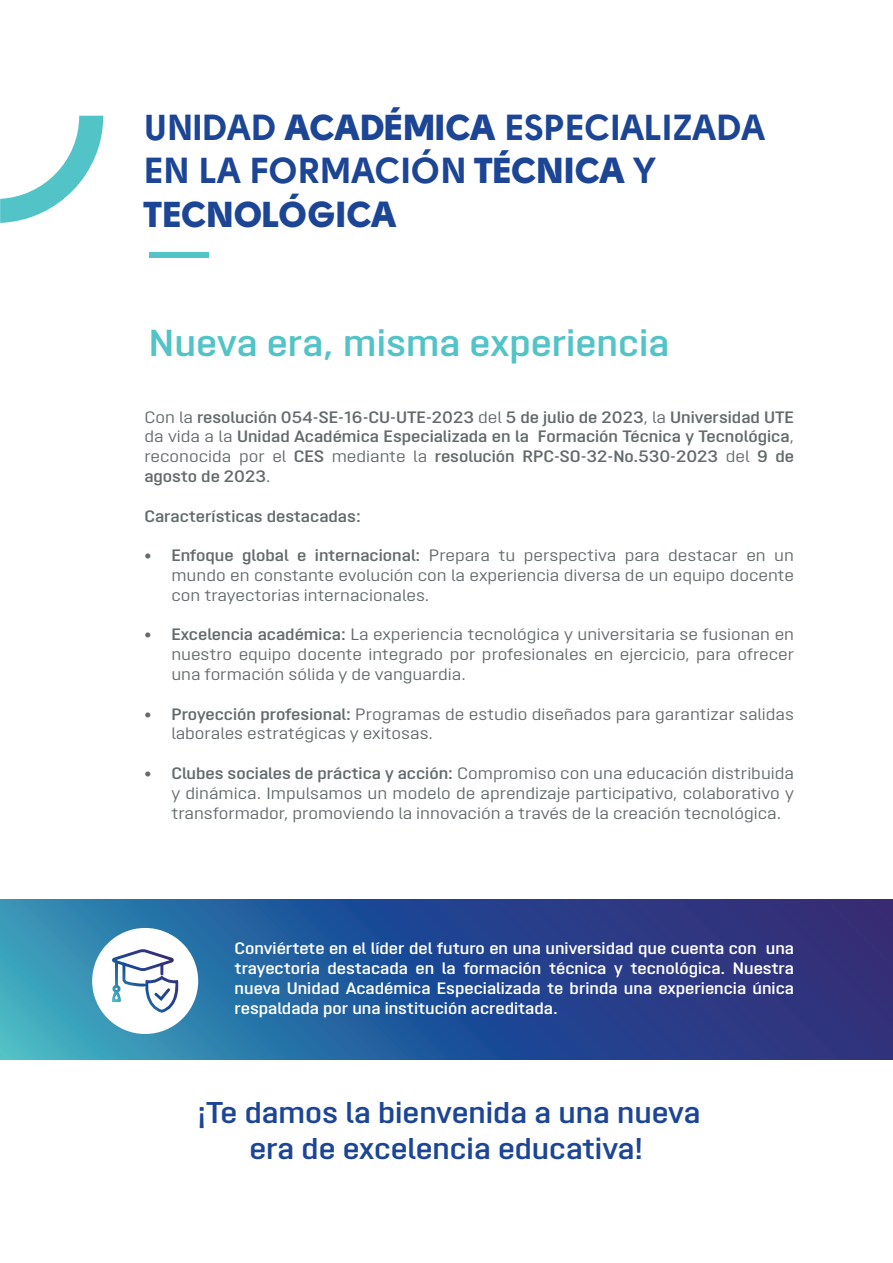
<style>
.page{position:relative;width:893px;height:1263px;background:#fff}
.page>*{position:absolute;margin:0;border:0;box-sizing:border-box;transform-origin:0 0}
.t1{font:600 37.5px "Opinion Pro Extended";color:#52c3c6}
.t2{font:36px/43.2px "Solomon Sans Bold";color:#1c4595}
.t3{font:36px "Solomon Sans Black";letter-spacing:-.01em;color:#1c4595}
.t4{font:600 30px/36px "Opinion Pro Extended";color:#1c4595;text-align:center}
.t5{font:16.5px/19.8px "Opinion Pro Extended";color:#646a6c;text-align:justify}
.t6{font:600 16.5px/19.8px "Opinion Pro Extended";color:#646a6c;text-align:justify}
.t7{font:600 16.5px/19.8px "Opinion Pro Extended";color:#fff;text-align:justify}
.s1{font-family:"Solomon Sans Black"}
.s2{font-weight:400}
.s3{font-weight:600}
</style>
<div class="page">
<svg style="left:0;top:899px;width:893px;height:160px;background:#295495"></svg>
<div style="left:92px;top:928px;width:106px;height:106px;background:#fff;border-radius:50%"></div>
<svg style="left:112px;top:949px;width:67px;height:64px"></svg>
<svg style="left:0;top:116px;width:103px;height:107px"></svg>
<div style="left:149px;top:253px;width:59px;height:5px;background:#52c3c6"></div>
<h2 class="t2" style="left:144px;top:106px;width:623px">UNIDAD <span class="s1">ACADÉMICA</span> ESPECIALIZADA<br>EN LA FORMACIÓN <span class="s1">TÉCNICA</span> Y</h2>
<h2 class="t3" style="left:144px;top:193px;width:254px">TECNOLÓGICA</h2>
<h1 class="t1" style="left:149px;top:321px;width:522px">Nueva era, misma experiencia</h1>
<p class="t6" style="left:144px;top:407px;width:651px"><span class="s2">Con la</span> resolución 054-SE-16-CU-UTE-2023 <span class="s2">del</span> 5 de julio de 2023<span class="s2">, la</span> Universidad UTE <span class="s2">da vida a la</span> Unidad Académica Especializada en la Formación Técnica y Tecnológica<span class="s2">, reconocida por el</span> CES <span class="s2">mediante la</span> resolución RPC-SO-32-No.530-2023 <span class="s2">del</span> 9 de agosto de 2023<span class="s2">.</span></p>
<p class="t6" style="left:144px;top:506px;width:218px">Características destacadas:</p>
<p class="t5" style="left:171px;top:545px;width:624px;text-indent:-27px"><span class="s3">• Enfoque global e internacional:</span> Prepara tu perspectiva para destacar en un mundo en constante evolución con la experiencia diversa de un equipo docente con trayectorias internacionales.</p>
<p class="t5" style="left:171px;top:625px;width:624px;text-indent:-27px"><span class="s3">• Excelencia académica:</span> La experiencia tecnológica y universitaria se fusionan en nuestro equipo docente integrado por profesionales en ejercicio, para ofrecer una formación sólida y de vanguardia.</p>
<p class="t5" style="left:171px;top:704px;width:624px;text-indent:-27px"><span class="s3">• Proyección profesional:</span> Programas de estudio diseñados para garantizar salidas laborales estratégicas y exitosas.</p>
<p class="t5" style="left:171px;top:763px;width:624px;text-indent:-27px"><span class="s3">• Clubes sociales de práctica y acción:</span> Compromiso con una educación distribuida y dinámica. Impulsamos un modelo de aprendizaje participativo, colaborativo y transformador, promoviendo la innovación a través de la creación tecnológica.</p>
<p class="t7" style="left:235px;top:938px;width:561px">Conviértete en el líder del futuro en una universidad que cuenta con una trayectoria destacada en la formación técnica y tecnológica. Nuestra nueva Unidad Académica Especializada te brinda una experiencia única respaldada por una institución acreditada.</p>
<h3 class="t4" style="left:198px;top:1094px;width:504px">¡Te damos la bienvenida a una nueva era de excelencia educativa!</h3>
</div>
